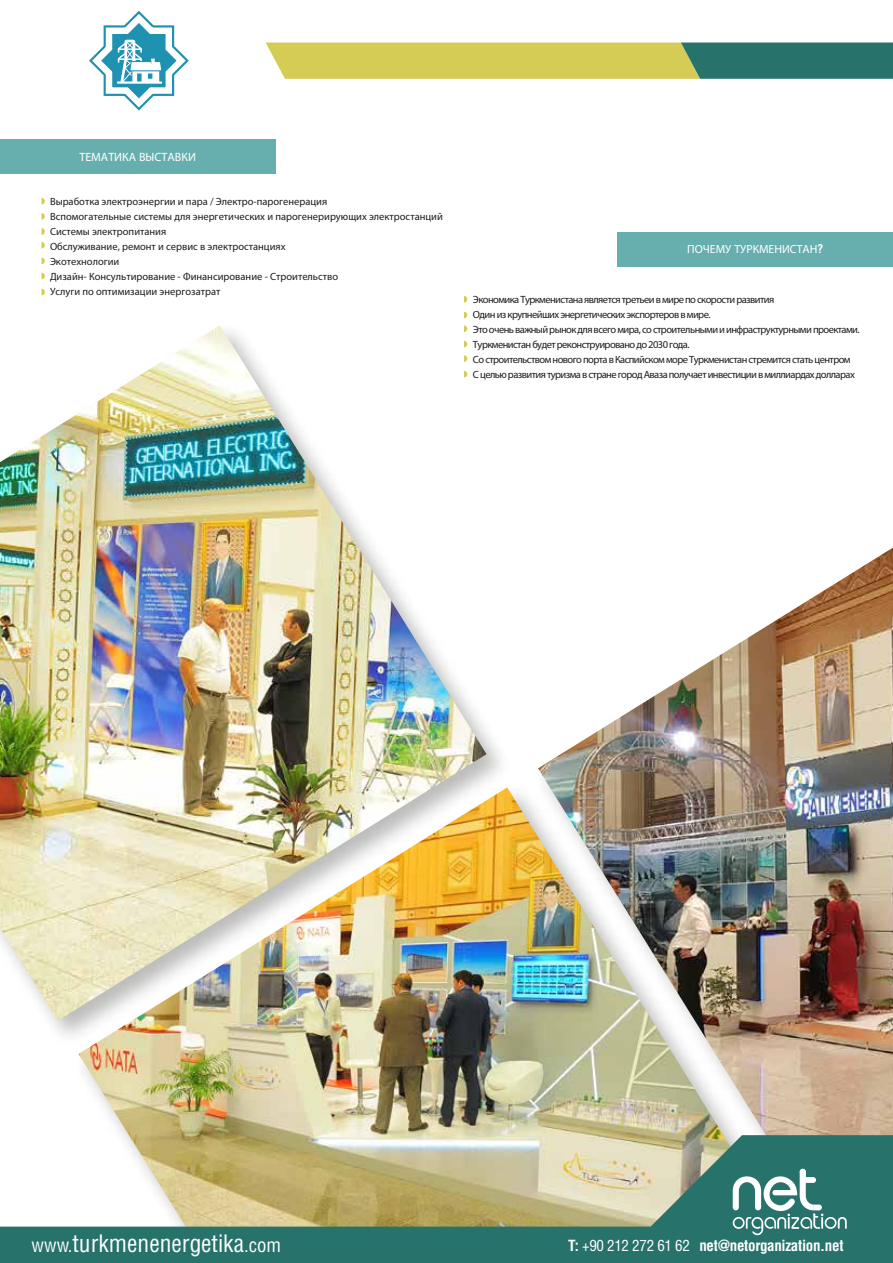
<style>
.page{position:relative;width:893px;height:1263px;background:#fff}
.page>*{position:absolute;margin:0;border:0;box-sizing:border-box;transform-origin:0 0}
.t1{font:23.55px "Helvetica Cond Normal Tr";color:#fff}
.t2{font:15px "Helvetica Cond Bold Tr";letter-spacing:-.02em;color:#fff}
.t3{font:12px "Myriad Pro";color:#fff}
.t4{font:11.85px "Myriad Pro";color:#fff}
.t5{font:10.5px/15px "Myriad Pro";letter-spacing:-.055em;color:#1d1d1b}
.t6{font:10.5px/15px "Myriad Pro";color:#1d1d1b}
.s1{font-family:"Helvetica Cond Bold Tr"}
.s2{font-size:18.75px}
.s3{font-family:"Helvetica Cond Normal Tr"}
</style>
<div class="page">
<div style="left:618px;top:232px;width:275px;height:34px;background:#67aeaf"></div>
<div style="left:0;top:140px;width:275px;height:34px;background:#67aeaf"></div>
<img style="left:78px;top:787px;width:460px;height:348px">
<img style="left:0;top:325px;width:487px;height:696px">
<img style="left:538px;top:548px;width:355px;height:587px">
<svg style="left:0;top:1135px;width:893px;height:128px;background:#8ea88e"></svg>
<svg style="left:266px;top:43px;width:627px;height:36px;background:#9db060"></svg>
<svg style="left:42px;top:198px;width:3px;height:6px"></svg>
<svg style="left:42px;top:213px;width:3px;height:7px"></svg>
<svg style="left:42px;top:228px;width:3px;height:7px"></svg>
<svg style="left:42px;top:242px;width:3px;height:6px"></svg>
<svg style="left:42px;top:258px;width:3px;height:6px"></svg>
<svg style="left:42px;top:273px;width:3px;height:6px"></svg>
<svg style="left:42px;top:289px;width:3px;height:6px"></svg>
<svg style="left:464px;top:296px;width:3px;height:7px"></svg>
<svg style="left:464px;top:312px;width:3px;height:6px"></svg>
<svg style="left:464px;top:325px;width:3px;height:7px"></svg>
<svg style="left:464px;top:341px;width:3px;height:6px"></svg>
<svg style="left:464px;top:355px;width:3px;height:7px"></svg>
<svg style="left:464px;top:371px;width:3px;height:6px"></svg>
<svg style="left:89px;top:10px;width:100px;height:101px"></svg>
<svg style="left:733px;top:1169px;width:114px;height:66px"></svg>
<p class="t3" style="left:79px;top:149px;width:118px">ТЕМАТИКА ВЫСТАВКИ</p>
<p class="t6" style="left:50px;top:194px;width:394px">Выработка электроэнергии и пара / Электро-парогенерация<br>Вспомогательные системы для энергетических и парогенерирующих электростанций Системы электропитания<br>Обслуживание, ремонт и сервис в электростанциях<br>Экотехнологии<br>Дизайн- Консультирование - Финансирование - Строительство<br>Услуги по оптимизации энергозатрат</p>
<p class="t4" style="left:687px;top:242px;width:138px">ПОЧЕМУ ТУРКМЕНИСТАН<span class="s1">?</span></p>
<p class="t5" style="left:473px;top:292px;width:388px">Экономика Туркменистана является третьеи в мире по скорости развития<br>Один из крупнейших энергетических экспортеров в мире.<br>Это очень важный рынок для всего мира, со строительными и инфраструктурными проектами.<br>Туркменистан будет реконструировано до 2030 года.<br>Сo строительством нового порта в Каспийском море Туркменистан стремится стать центром<br>С целью развития туризма в стране город Аваза получает инвестиции в миллиардах долларах</p>
<h1 class="t1" style="left:32px;top:1229px;width:251px"><span class="s2">www.</span>turkmenenergetika<span class="s2">.com</span></h1>
<h2 class="t2" style="left:568px;top:1237px;width:277px">T: <span class="s3">+90 212 272 61 62</span> net@netorganization.net</h2>
</div>
